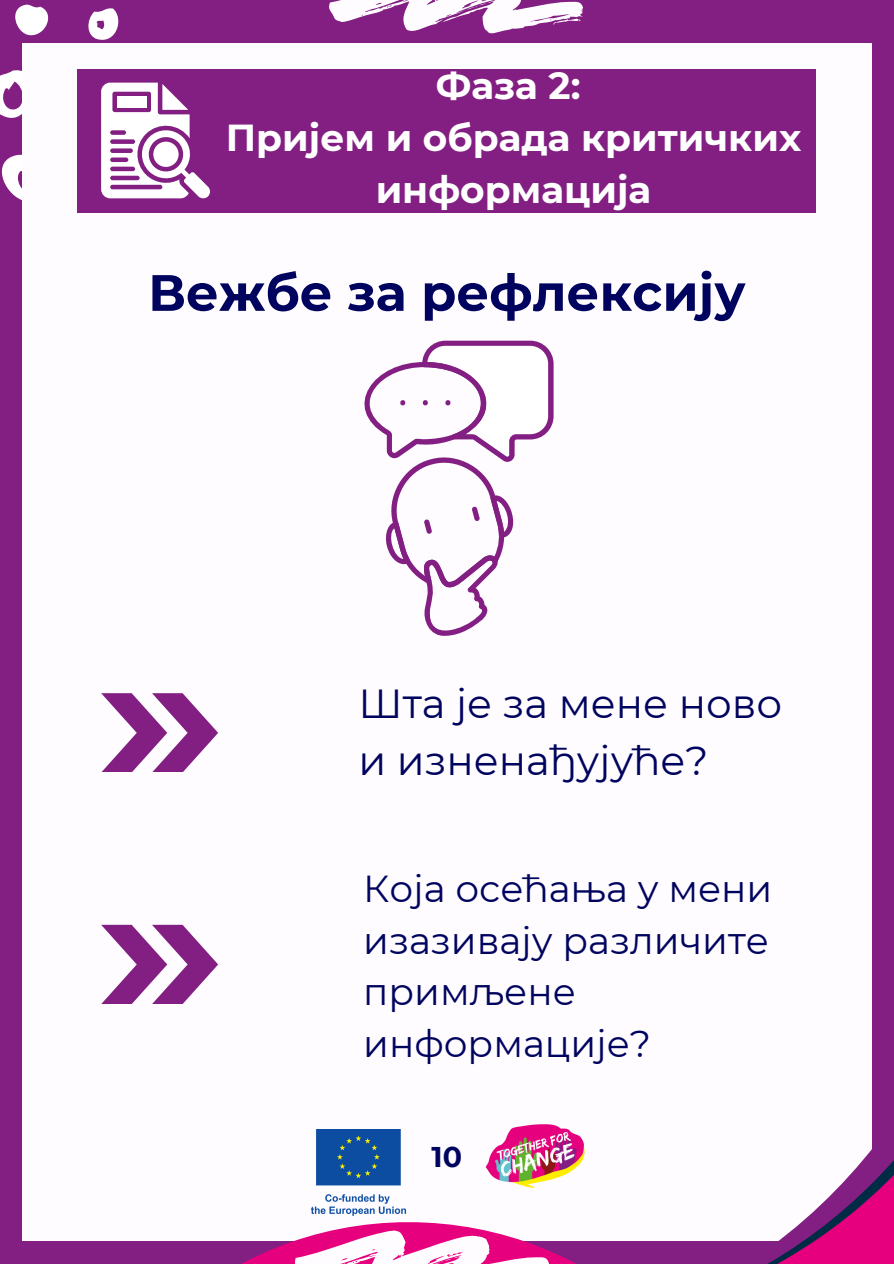
<style>
.page{position:relative;width:894px;height:1264px;background:#fff}
.page>*{position:absolute;margin:0;border:0;box-sizing:border-box;transform-origin:0 0}
.t1{font:700 51px "Montserrat";color:#01045f}
.t2{font:40.5px/56.2px "Montserrat";color:#01045f}
.t3{font:37.5px/51.8px "Montserrat";color:#01045f}
.t4{font:700 37.5px/51.8px "Montserrat";color:#fff;text-align:center}
.t5{font:700 28.5px "Montserrat";color:#01045f}
</style>
<div class="page">
<div style="left:0;top:0;width:893px;height:1263px;background:#831f82"></div>
<svg style="left:15px;top:4px;width:34px;height:32px"></svg>
<svg style="left:88px;top:8px;width:31px;height:32px"></svg>
<svg style="left:0;top:64px;width:23px;height:71px"></svg>
<svg style="left:1px;top:152px;width:22px;height:50px"></svg>
<div style="left:23px;top:43px;width:848px;height:1197px;background:#fefcff"></div>
<svg style="left:195px;top:1124px;width:422px;height:139px"></svg>
<svg style="left:329px;top:0;width:253px;height:34px"></svg>
<svg style="left:295px;top:1230px;width:253px;height:33px"></svg>
<div style="left:77px;top:69px;width:738px;height:143px;background:#831f82"></div>
<svg style="left:101px;top:82px;width:109px;height:116px"></svg>
<svg style="left:364px;top:341px;width:189px;height:295px"></svg>
<svg style="left:617px;top:1063px;width:276px;height:200px"></svg>
<svg style="left:101px;top:693px;width:117px;height:79px"></svg>
<svg style="left:101px;top:924px;width:117px;height:79px"></svg>
<h2 class="t4" style="left:226px;top:60px;width:577px">Фаза 2:<br>Пријем и обрада критичких информација</h2>
<p class="t1" style="left:148px;top:261px;width:599px">Вежбе за рефлексију</p>
<p class="t2" style="left:358px;top:675px;width:425px">Шта је за мене ново и изненађујуће?</p>
<p class="t3" style="left:363px;top:862px;width:410px">Која осећања у мени изазивају различите примљене информације?</p>
<p class="t5" style="left:431px;top:1139px;width:32px">10</p>
</div>
